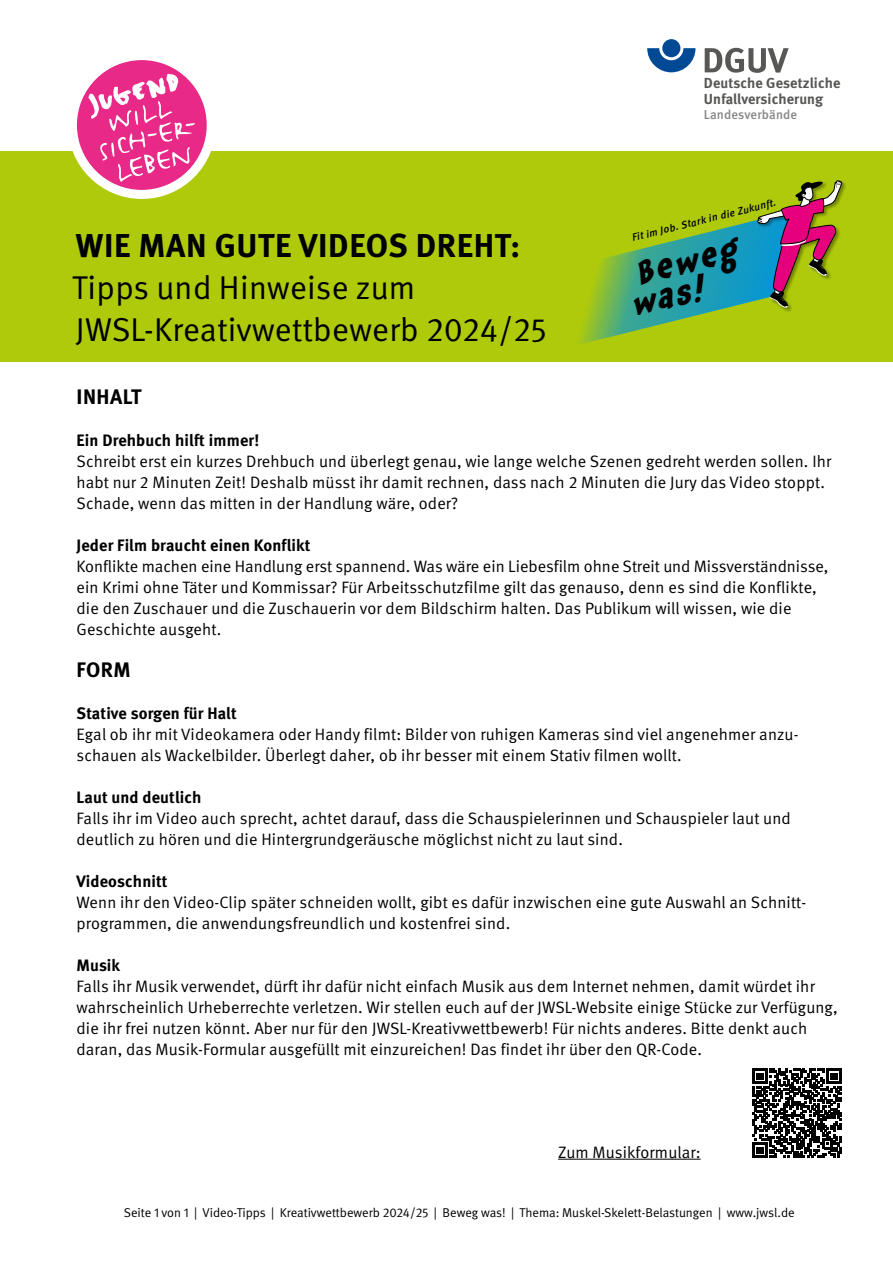
<style>
.page{position:relative;width:893px;height:1263px;background:#fff}
.page>*{position:absolute;margin:0;border:0;box-sizing:border-box;transform-origin:0 0}
.t1{font:33px/42px "DGUV Meta";letter-spacing:.01em;color:#000}
.t2{font:700 33px "DGUV Meta";letter-spacing:.02em;color:#000}
.t3{font:italic 700 31.5px/29.4px "Chaloops";color:#000}
.t4{font:700 21px "DGUV Meta";letter-spacing:.02em;color:#000}
.t5{font:16.5px/21px "DGUV Meta";letter-spacing:.01em;color:#000}
.t6{font:700 16.5px "DGUV Meta";letter-spacing:.01em;color:#000}
.t7{font:700 14.55px/15.8px "DGUV Meta";letter-spacing:.01em;color:#575756}
.t8{font:500 13.05px "DGUV Meta";letter-spacing:.01em;color:#878787}
.t9{font:12.75px "DGUV Meta";color:#000}
.t10{font:italic 500 10.5px "DGUV Meta";color:#000}
</style>
<div class="page">
<div style="left:0;top:151px;width:893px;height:211px;background:#afca0b"></div>
<div style="left:757px;top:180px;width:90px;height:132px;background:#000;opacity:.35"></div>
<svg style="left:579px;top:180px;width:263px;height:164px"></svg>
<svg style="left:647px;top:48px;width:48px;height:24px"></svg>
<div style="left:662px;top:39px;width:18px;height:18px;background:#004994;border-radius:50%"></div>
<svg style="left:705px;top:48px;width:84px;height:25px"></svg>
<div style="left:68px;top:51px;width:148px;height:148px;background:#fff;border-radius:50%"></div>
<div style="left:77px;top:60px;width:130px;height:130px;background:#e82987;border-radius:50%"></div>
<svg style="left:88px;top:74px;width:107px;height:108px"></svg>
<hr style="left:558px;top:1159px;width:143px;height:1px;background:#000">
<svg style="left:752px;top:1069px;width:90px;height:89px"></svg>
<h1 class="t2" style="left:76px;top:226px;width:446px">WIE MAN GUTE VIDEOS DREHT:</h1>
<h1 class="t1" style="left:72px;top:267px;width:476px">Tipps und Hinweise zum<br>JWSL-Kreativwettbewerb 2024/25</h1>
<p class="t7" style="left:704px;top:75px;width:138px">Deutsche Gesetzliche<br>Unfallversicherung</p>
<p class="t8" style="left:704px;top:107px;width:95px">Landesverbände</p>
<p class="t10" style="left:631px;top:232px;width:150px;rotate:-14deg">Fit im Job. Stark in die Zukunft.</p>
<h2 class="t3" style="left:620px;top:262px;width:117px;text-indent:12px;rotate:-14deg">Beweg was!</h2>
<p class="t4" style="left:77px;top:384px;width:66px">INHALT</p>
<p class="t6" style="left:77px;top:430px;width:184px">Ein Drehbuch hilft immer!</p>
<p class="t5" style="left:77px;top:451px;width:756px">Schreibt erst ein kurzes Drehbuch und überlegt genau, wie lange welche Szenen gedreht werden sollen. Ihr habt nur 2 Minuten Zeit! Deshalb müsst ihr damit rechnen, dass nach 2 Minuten die Jury das Video stoppt.<br>Schade, wenn das mitten in der Handlung wäre, oder?</p>
<p class="t6" style="left:77px;top:535px;width:235px">Jeder Film braucht einen Konflikt</p>
<p class="t5" style="left:77px;top:556px;width:753px">Konflikte machen eine Handlung erst spannend. Was wäre ein Liebesfilm ohne Streit und Missverständnisse, ein Krimi ohne Täter und Kommissar? Für Arbeitsschutzfilme gilt das genauso, denn es sind die Konflikte, die den Zuschauer und die Zuschauerin vor dem Bildschirm halten. Das Publikum will wissen, wie die Geschichte ausgeht.</p>
<p class="t4" style="left:77px;top:657px;width:56px">FORM</p>
<p class="t6" style="left:77px;top:703px;width:162px">Stative sorgen für Halt</p>
<p class="t5" style="left:77px;top:724px;width:723px">Egal ob ihr mit Videokamera oder Handy filmt: Bilder von ruhigen Kameras sind viel angenehmer anzu&shy;schauen als Wackelbilder. Überlegt daher, ob ihr besser mit einem Stativ filmen wollt.</p>
<p class="t6" style="left:77px;top:787px;width:126px">Laut und deutlich</p>
<p class="t5" style="left:77px;top:808px;width:716px">Falls ihr im Video auch sprecht, achtet darauf, dass die Schauspielerinnen und Schauspieler laut und deutlich zu hören und die Hintergrundgeräusche möglichst nicht zu laut sind.</p>
<p class="t6" style="left:77px;top:871px;width:93px">Videoschnitt</p>
<p class="t5" style="left:77px;top:892px;width:731px">Wenn ihr den Video-Clip später schneiden wollt, gibt es dafür inzwischen eine gute Auswahl an Schnitt&shy;programmen, die anwendungsfreundlich und kostenfrei sind.</p>
<p class="t6" style="left:77px;top:955px;width:45px">Musik</p>
<p class="t5" style="left:77px;top:976px;width:763px">Falls ihr Musik verwendet, dürft ihr dafür nicht einfach Musik aus dem Internet nehmen, damit würdet ihr wahrscheinlich Urheberrechte verletzen. Wir stellen euch auf der JWSL-Website einige Stücke zur Verfügung, die ihr frei nutzen könnt. Aber nur für den JWSL-Kreativwettbewerb! Für nichts anderes. Bitte denkt auch daran, das Musik-Formular ausgefüllt mit einzureichen! Das findet ihr über den QR-Code.</p>
<p class="t5" style="left:558px;top:1142px;width:144px">Zum Musikformular:</p>
<p class="t9" style="left:124px;top:1205px;width:672px">Seite 1 von 1 | Video-Tipps | Kreativwettbewerb 2024/25 | Beweg was! | Thema: Muskel-Skelett-Belastungen | www.jwsl.de</p>
</div>
